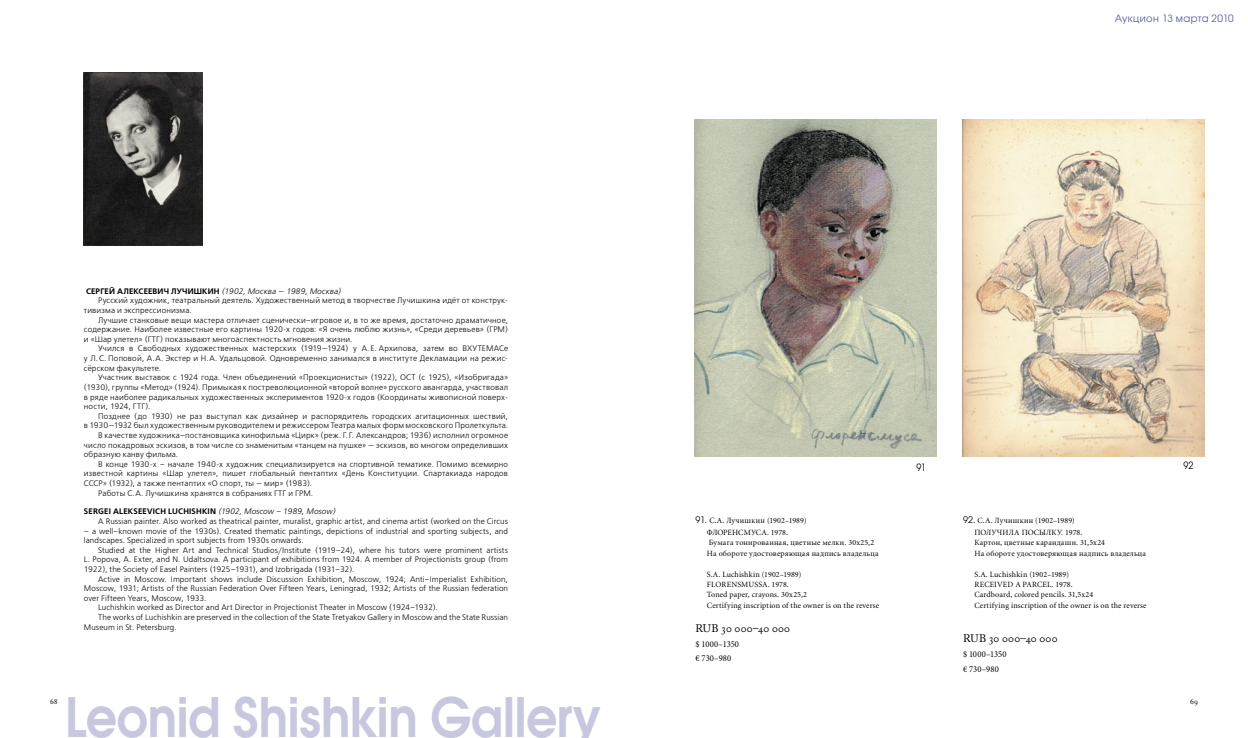
<style>
.page{position:relative;width:1248px;height:738px;background:#fff}
.page>*{position:absolute;margin:0;border:0;box-sizing:border-box;transform-origin:0 0}
.t1{font:53.9px "Avant Garde Gothic Dm CITC";letter-spacing:-.005em;color:#c7c7e0;scale:.91 1}
.t2{font:11px "Adobe Caslon Regular SC";letter-spacing:.02em;color:#000}
.t3{font:10px "Avant Garde Gothic Bk CITC";letter-spacing:.035em;color:#5560a3}
.t4{font:10px "Avant Garde Gothic Bk CITC";color:#000;scale:.9 1}
.t5{font:9px/14.8px "Minion Pro";letter-spacing:.01em;color:#000;scale:.95 1}
.t6{font:8px/9.6px "Free Set C";letter-spacing:.015em;color:#000}
.t7{font:8px/10.4px "Minion CYR";letter-spacing:.02em;color:#000}
.t8{font:italic 8px "Free Set C";letter-spacing:.01em;color:#000}
.t9{font:8px "Adobe Caslon Regular SC";color:#000}
.s1{font-weight:700;font-style:normal}
.s2{font-weight:700}
.s3{font-style:italic}
.s4{font-family:"Avant Garde Gothic Bk CITC";font-size:9px}
</style>
<div class="page">
<img style="left:962px;top:119px;width:242px;height:336px">
<img style="left:694px;top:119px;width:241px;height:336px">
<img style="left:84px;top:72px;width:119px;height:173px">
<p class="t8" style="left:86px;top:286px;width:256px"><span class="s1">СЕРГЕЙ АЛЕКСЕЕВИЧ ЛУЧИШКИН</span> (1902, Москва — 1989, Москва)</p>
<p class="t6" style="left:98px;top:296px;width:411px">Русский художник, театральный деятель. Художественный метод в творчестве Лучишкина идёт от конструк‑</p>
<p class="t6" style="left:84px;top:305px;width:109px">тивизма и экспрессионизма.</p>
<p class="t6" style="left:98px;top:315px;width:411px">Лучшие станковые вещи мастера отличает сценически–игровое и, в то же время, достаточно драматичное,</p>
<p class="t6" style="left:84px;top:324px;width:425px">содержание. Наиболее известные его картины 1920‑х годов: «Я очень люблю жизнь», «Среди деревьев» (ГРМ)</p>
<p class="t6" style="left:84px;top:334px;width:270px">и «Шар улетел» (ГТГ) показывают многоаспектность мгновения жизни.</p>
<p class="t6" style="left:98px;top:344px;width:411px">Учился в Свободных художественных мастерских (1919—1924) у А.Е. Архипова, затем во ВХУТЕМАСе</p>
<p class="t6" style="left:84px;top:353px;width:425px">у Л.С. Поповой, А.А. Экстер и Н.А. Удальцовой. Одновременно занимался в институте Декламации на режис‑</p>
<p class="t6" style="left:84px;top:363px;width:79px">сёрском факультете.</p>
<p class="t6" style="left:98px;top:372px;width:411px">Участник выставок с 1924 года. Член объединений «Проекционисты» (1922), ОСТ (c 1925), «Изобригада»</p>
<p class="t6" style="left:84px;top:382px;width:425px">(1930), группы «Метод» (1924). Примыкая к постреволюционной «второй волне» русского авангарда, участвовал</p>
<p class="t6" style="left:84px;top:392px;width:425px">в ряде наиболее радикальных художественных экспериментов 1920‑х годов (Координаты живописной поверх‑</p>
<p class="t6" style="left:84px;top:401px;width:68px">ности, 1924, ГТГ).</p>
<p class="t6" style="left:98px;top:411px;width:411px">Позднее (до 1930) не раз выступал как дизайнер и распорядитель городских агитационных шествий,</p>
<p class="t6" style="left:84px;top:420px;width:425px">в 1930—1932 был художественным руководителем и режиссером Театра малых форм московского Пролеткульта.</p>
<p class="t6" style="left:98px;top:430px;width:411px">В качестве художника–постановщика кинофильма «Цирк» (реж. Г.Г. Александров; 1936) исполнил огромное</p>
<p class="t6" style="left:84px;top:440px;width:425px">число покадровых эскизов, в том числе со знаменитым «танцем на пушке» — эскизов, во многом определивших</p>
<p class="t6" style="left:84px;top:449px;width:96px">образную канву фильма.</p>
<p class="t6" style="left:98px;top:459px;width:411px">В конце 1930‑х – начале 1940‑х художник специализируется на спортивной тематике. Помимо всемирно</p>
<p class="t6" style="left:84px;top:468px;width:425px">известной картины «Шар улетел», пишет глобальный пентаптих «День Конституции. Спартакиада народов</p>
<p class="t6" style="left:84px;top:478px;width:230px">СССР» (1932), а также пентаптих «О спорт, ты — мир» (1983).</p>
<p class="t6" style="left:98px;top:488px;width:216px">Работы С.А. Лучишкина хранятся в собраниях ГТГ и ГРМ.</p>
<p class="t6" style="left:98px;top:506px;width:411px;text-indent:-14px"><span class="s2">SERGEI ALEKSEEVICH LUCHISHKIN</span> <span class="s3">(1902, Moscow – 1989, Mosow)<br></span>A Russian painter. Also worked as theatrical painter, muralist, graphic artist, and cinema artist (worked on the Circus</p>
<p class="t6" style="left:84px;top:525px;width:425px">– a well–known movie of the 1930s). Created thematic paintings, depictions of industrial and sporting subjects, and</p>
<p class="t6" style="left:84px;top:535px;width:221px">landscapes. Specialized in sport subjects from 1930s onwards.</p>
<p class="t6" style="left:98px;top:545px;width:411px">Studied at the Higher Art and Technical Studios/Institute (1919–24), where his tutors were prominent artists</p>
<p class="t6" style="left:84px;top:554px;width:425px">L. Popova, A. Exter, and N. Udaltsova. A participant of exhibitions from 1924. A member of Projectionists group (from</p>
<p class="t6" style="left:84px;top:564px;width:272px">1922), the Society of Easel Painters (1925–1931), and Izobrigada (1931–32).</p>
<p class="t6" style="left:98px;top:573px;width:411px">Active in Moscow. Important shows include Discussion Exhibition, Moscow, 1924; Anti–Imperialist Exhibition,</p>
<p class="t6" style="left:84px;top:583px;width:425px">Moscow, 1931; Artists of the Russian Federation Over Fifteen Years, Leningrad, 1932; Artists of the Russian federation</p>
<p class="t6" style="left:84px;top:593px;width:124px">over Fifteen Years, Moscow, 1933.</p>
<p class="t6" style="left:98px;top:602px;width:341px">Luchishkin worked as Director and Art Director in Projectionist Theater in Moscow (1924–1932).</p>
<p class="t6" style="left:98px;top:612px;width:411px">The works of Luchishkin are preserved in the collection of the State Tretyakov Gallery in Moscow and the State Russian</p>
<p class="t6" style="left:84px;top:621px;width:94px">Museum in St. Petersburg.</p>
<p class="t3" style="left:1114px;top:12px;width:120px">Аукцион 13 марта 2010</p>
<p class="t7" style="left:706px;top:514px;width:101px;line-height:11.8px;text-indent:-11px"><span class="s4">91.</span> С.А. Лучишкин (1902–1989)<br>ФЛОРЕНСМУСА. 1978.</p>
<p class="t7" style="left:706px;top:537px;width:173px">Бумага тонированная, цветные мелки. 30х25,2<br>На обороте удостоверяющая надпись владельца</p>
<p class="t7" style="left:706px;top:568px;width:174px">S.A. Luchishkin (1902–1989)<br>FLORENSMUSSA. 1978.<br>Toned paper, crayons. 30х25,2<br>Certifying inscription of the owner is on the reverse</p>
<p class="t2" style="left:695px;top:621px;width:96px">RUB 30 000–40 000</p>
<p class="t5" style="left:695px;top:635px;width:47px">$ 1000–1350 € 730–980</p>
<p class="t4" style="left:916px;top:460px;width:12px">91</p>
<p class="t4" style="left:1183px;top:459px;width:13px">92</p>
<p class="t7" style="left:974px;top:514px;width:109px;line-height:11.8px;text-indent:-11px"><span class="s4">92.</span> С.А. Лучишкин (1902–1989)<br>ПОЛУЧИЛА ПОСЫЛКУ. 1978.</p>
<p class="t7" style="left:974px;top:537px;width:173px">Картон, цветные карандаши. 31,5х24<br>На обороте удостоверяющая надпись владельца</p>
<p class="t7" style="left:974px;top:568px;width:174px">S.A. Luchishkin (1902–1989)<br>RECEIVED A PARCEL. 1978.<br>Cardboard, colored pencils. 31,5х24<br>Certifying inscription of the owner is on the reverse</p>
<p class="t2" style="left:963px;top:631px;width:96px">RUB 30 000–40 000</p>
<p class="t5" style="left:963px;top:646px;width:47px">$ 1000–1350 € 730–980</p>
<p class="t9" style="left:50px;top:696px;width:9px">68</p>
<p class="t1" style="left:65px;top:683px;width:590px">Leonid Shishkin Gallery</p>
<p class="t9" style="left:1189px;top:696px;width:10px">69</p>
</div>
